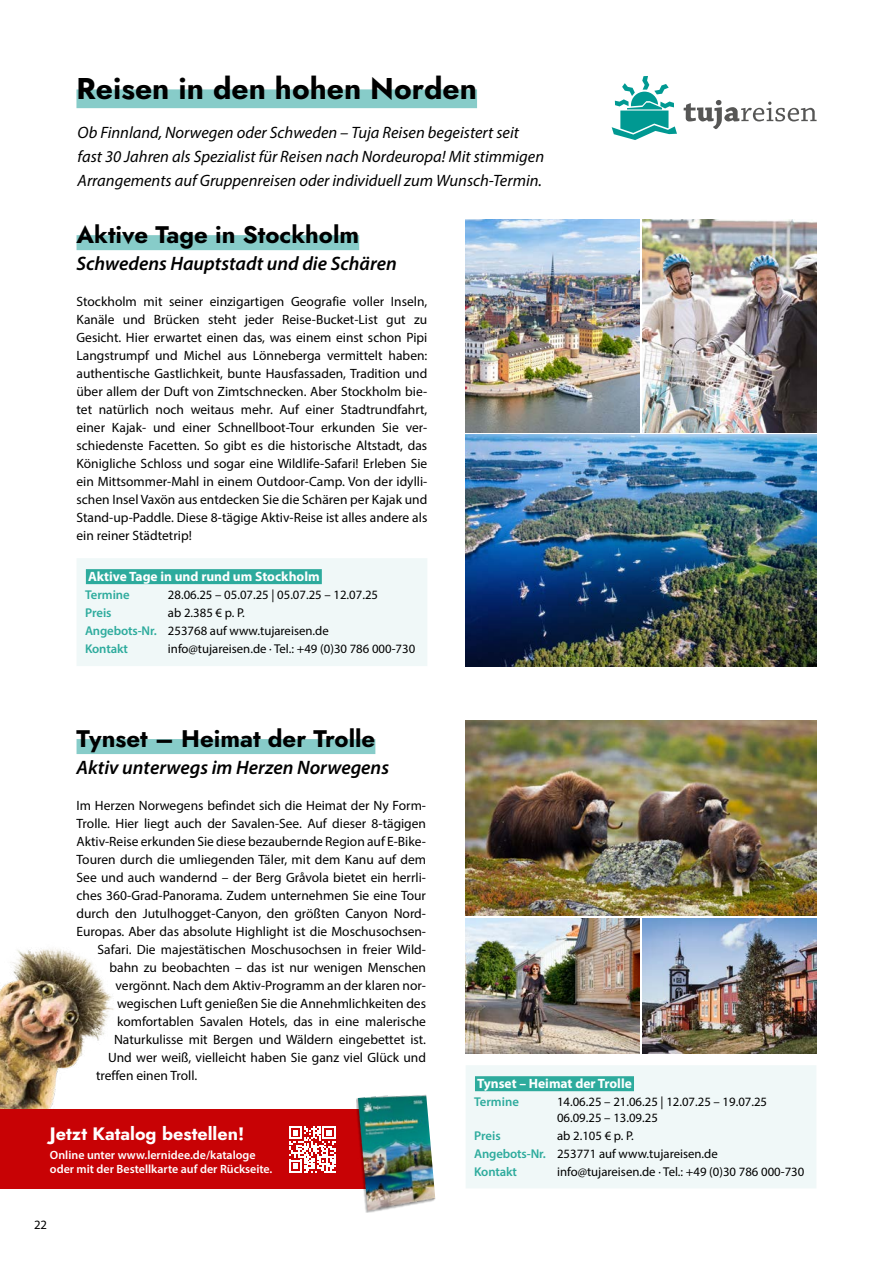
<style>
.page{position:relative;width:893px;height:1263px;background:#fff}
.page>*{position:absolute;margin:0;border:0;box-sizing:border-box;transform-origin:0 0}
.t1{font:30px "Jost";color:#000}
.t2{font:24px "Jost";color:#000}
.t3{font:italic 600 19.5px "Myriad Pro";color:#000}
.t4{font:18px "Jost";color:#fff}
.t5{font:italic 16.5px/24px "Myriad Pro";color:#000}
.t6{font:13.5px/18px "Myriad Pro";color:#000;text-align:justify}
.t7{font:700 13.5px "Myriad Pro";color:#fff}
.t8{font:12.75px/18px "Myriad Pro";color:#000}
.t9{font:600 12.75px "Myriad Pro";color:#2dab9d}
.t10{font:600 12px/14.4px "Myriad Pro";color:#fff}
.s1{font-weight:600;color:#2dab9d}
</style>
<div class="page">
<img style="left:0;top:948px;width:114px;height:161px">
<hr style="left:892px;top:0;width:1px;height:702px;background:#eaf6fe">
<div style="left:466px;top:1065px;width:350px;height:123px;background:#f0f8f8"></div>
<div style="left:475px;top:1076px;width:159px;height:15px;background:#2dab9d"></div>
<div style="left:77px;top:739px;width:298px;height:15px;background:#87ccc9"></div>
<svg style="left:612px;top:76px;width:65px;height:64px"></svg>
<svg style="left:684px;top:100px;width:132px;height:29px"></svg>
<div style="left:77px;top:558px;width:350px;height:108px;background:#f0f8f8"></div>
<div style="left:86px;top:569px;width:236px;height:15px;background:#2dab9d"></div>
<div style="left:77px;top:235px;width:282px;height:15px;background:#87ccc9"></div>
<img style="left:642px;top:918px;width:174px;height:135px">
<img style="left:466px;top:918px;width:174px;height:135px">
<img style="left:466px;top:721px;width:350px;height:195px">
<img style="left:466px;top:219px;width:174px;height:213px">
<img style="left:642px;top:219px;width:174px;height:213px">
<img style="left:466px;top:434px;width:350px;height:232px">
<div style="left:0;top:1109px;width:402px;height:79px;background:#c80205"></div>
<div style="left:356px;top:1096px;width:78px;height:117px;background:#000;opacity:.3"></div>
<img style="left:358px;top:1094px;width:78px;height:116px">
<svg style="left:289px;top:1126px;width:46px;height:46px"></svg>
<div style="left:76px;top:89px;width:401px;height:19px;background:#87ccc9"></div>
<h1 class="t1" style="left:76px;top:68px;width:402px">Reisen in den hohen Norden</h1>
<p class="t5" style="left:78px;top:121px;width:468px">Ob Finnland, Norwegen oder Schweden – Tuja Reisen begeistert seit fast 30 Jahren als Spezialist für Reisen nach Nordeuropa! Mit stimmigen<br>Arrangements auf Gruppenreisen oder individuell zum Wunsch-Termin.</p>
<h2 class="t2" style="left:77px;top:218px;width:284px">Aktive Tage in Stockholm</h2>
<h3 class="t3" style="left:77px;top:251px;width:322px">Schwedens Hauptstadt und die Schären</h3>
<p class="t6" style="left:77px;top:292px;width:352px">Stockholm mit seiner einzigartigen Geografie voller Inseln, Kanäle und Brücken steht jeder Reise-Bucket-List gut zu Gesicht. Hier erwartet einen das, was einem einst schon Pipi Langstrumpf und Michel aus Lönneberga vermittelt haben: authentische Gastlichkeit, bunte Hausfassaden, Tradition und über allem der Duft von Zimtschnecken. Aber Stockholm bie&shy;tet natürlich noch weitaus mehr. Auf einer Stadtrundfahrt, einer Kajak- und einer Schnellboot-Tour erkunden Sie ver&shy;schiedenste Facetten. So gibt es die historische Altstadt, das Königliche Schloss und sogar eine Wildlife-Safari! Erleben Sie ein Mittsommer-Mahl in einem Outdoor-Camp. Von der idylli&shy;schen Insel Vaxön aus entdecken Sie die Schären per Kajak und Stand-up-Paddle. Diese 8-tägige Aktiv-Reise ist alles andere als ein reiner Städtetrip!</p>
<p class="t7" style="left:88px;top:568px;width:233px">Aktive Tage in und rund um Stockholm</p>
<p class="t9" style="left:85px;top:587px;width:46px">Termine</p>
<p class="t8" style="left:168px;top:586px;width:212px">28.06.25 – 05.07.25 | 05.07.25 – 12.07.25</p>
<p class="t9" style="left:85px;top:605px;width:28px">Preis</p>
<p class="t8" style="left:85px;top:604px;width:245px;text-indent:83px">ab 2.385 € p. P.<br><span class="s1">Angebots-Nr.</span> 253768 auf www.tujareisen.de<br><span class="s1">Kontakt</span></p>
<p class="t8" style="left:168px;top:640px;width:249px">info@tujareisen.de · Tel.: +49 (0)30 786 000-730</p>
<h2 class="t2" style="left:77px;top:722px;width:300px">Tynset – Heimat der Trolle</h2>
<h3 class="t3" style="left:77px;top:755px;width:314px">Aktiv unterwegs im Herzen Norwegens</h3>
<p class="t6" style="left:77px;top:796px;width:351px">Im Herzen Norwegens befindet sich die Heimat der Ny Form-</p>
<p class="t6" style="left:77px;top:814px;width:351px">Trolle. Hier liegt auch der Savalen-See. Auf dieser 8-tägigen</p>
<p class="t6" style="left:77px;top:832px;width:351px">Aktiv-Reise erkunden Sie diese bezaubernde Region auf E-Bike-</p>
<p class="t6" style="left:77px;top:850px;width:351px">Touren durch die umliegenden Täler, mit dem Kanu auf dem</p>
<p class="t6" style="left:77px;top:868px;width:351px">See und auch wandernd – der Berg Gråvola bietet ein herrli-</p>
<p class="t6" style="left:77px;top:886px;width:351px">ches 360-Grad-Panorama. Zudem unternehmen Sie eine Tour</p>
<p class="t6" style="left:77px;top:904px;width:351px">durch den Jutulhogget-Canyon, den größten Canyon Nord-</p>
<p class="t6" style="left:77px;top:922px;width:351px">Europas. Aber das absolute Highlight ist die Moschusochsen-</p>
<p class="t6" style="left:98px;top:940px;width:330px">Safari. Die majestätischen Moschusochsen in freier Wild-</p>
<p class="t6" style="left:110px;top:958px;width:318px">bahn zu beobachten – das ist nur wenigen Menschen</p>
<p class="t6" style="left:116px;top:976px;width:312px">vergönnt. Nach dem Aktiv-Programm an der klaren nor-</p>
<p class="t6" style="left:117px;top:994px;width:311px">wegischen Luft genießen Sie die Annehmlichkeiten des</p>
<p class="t6" style="left:117px;top:1012px;width:311px">komfortablen Savalen Hotels, das in eine malerische</p>
<p class="t6" style="left:114px;top:1030px;width:313px">Naturkulisse mit Bergen und Wäldern eingebettet ist.</p>
<p class="t6" style="left:108px;top:1048px;width:319px">Und wer weiß, vielleicht haben Sie ganz viel Glück und</p>
<p class="t6" style="left:96px;top:1066px;width:103px">treffen einen Troll.</p>
<h3 class="t4" style="left:50px;top:1121px;width:196px">Jetzt Katalog bestellen!</h3>
<p class="t10" style="left:50px;top:1147px;width:224px">Online unter www.lernidee.de/kataloge oder mit der Bestellkarte auf der Rückseite.</p>
<p class="t8" style="left:34px;top:1215px;width:15px">22</p>
<p class="t7" style="left:477px;top:1075px;width:156px">Tynset – Heimat der Trolle</p>
<p class="t9" style="left:474px;top:1094px;width:46px">Termine</p>
<p class="t8" style="left:557px;top:1094px;width:212px;line-height:15.3px">14.06.25 – 21.06.25 | 12.07.25 – 19.07.25<br>06.09.25 – 13.09.25</p>
<p class="t9" style="left:474px;top:1127px;width:28px">Preis</p>
<p class="t8" style="left:474px;top:1126px;width:245px;text-indent:83px">ab 2.105 € p. P.<br><span class="s1">Angebots-Nr.</span> 253771 auf www.tujareisen.de<br><span class="s1">Kontakt</span></p>
<p class="t8" style="left:557px;top:1162px;width:249px">info@tujareisen.de · Tel.: +49 (0)30 786 000-730</p>
</div>
